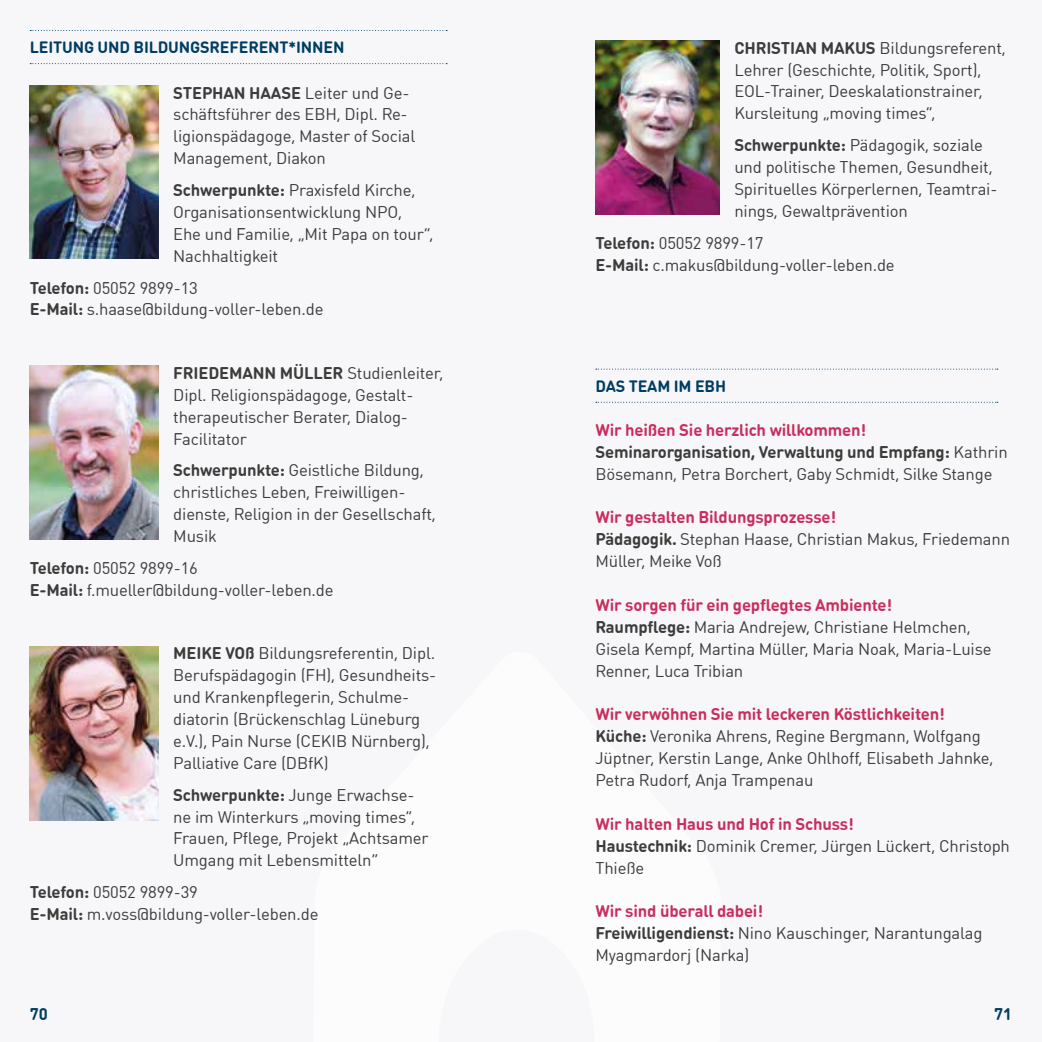
<style>
.page{position:relative;width:1042px;height:1042px;background:#f7f7fa}
.page>*{position:absolute;margin:0;border:0;box-sizing:border-box;transform-origin:0 0}
.t1{font:16.62px/21.9px "DIN Round Offc";letter-spacing:-.01em;color:#3c3c3b}
.t2{font:700 16.62px "DIN Round Offc";color:#003d62}
.t3{font:700 16.1px "DIN Round Offc";letter-spacing:-.01em;color:#003d62}
.s1{font-weight:700}
.s2{font-weight:700;color:#c82e5e}
</style>
<div class="page">
<svg style="left:29px;top:137px;width:130px;height:403px"></svg>
<img style="left:30px;top:85px;width:128px;height:174px">
<img style="left:30px;top:366px;width:128px;height:173px">
<img style="left:30px;top:647px;width:128px;height:173px">
<img style="left:595px;top:41px;width:124px;height:174px">
<svg style="left:29px;top:30px;width:418px;height:35px"></svg>
<svg style="left:596px;top:369px;width:402px;height:1px"></svg>
<svg style="left:596px;top:402px;width:402px;height:1px"></svg>
<p class="t3" style="left:30px;top:37px;width:316px">LEITUNG UND BILDUNGSREFERENT*INNEN</p>
<p class="t1" style="left:173px;top:81px;width:244px"><span class="s1">STEPHAN HAASE</span> Leiter und Ge&shy;schäftsführer des EBH, Dipl. Re&shy;ligionspädagoge, Master of Social<br>Management, Diakon</p>
<p class="t1" style="left:173px;top:179px;width:261px"><span class="s1">Schwerpunkte:</span> Praxisfeld Kirche,<br>Organisationsentwicklung NPO,<br>Ehe und Familie, „Mit Papa on tour“,<br>Nachhaltigkeit</p>
<p class="t1" style="left:30px;top:276px;width:295px"><span class="s1">Telefon:</span> 05052 9899-13<br><span class="s1">E-Mail:</span> s.haase@bildung-voller-leben.de</p>
<p class="t1" style="left:173px;top:362px;width:271px"><span class="s1">FRIEDEMANN MÜLLER</span> Studienleiter,<br>Dipl. Religionspädagoge, Gestalt&shy;therapeutischer Berater, Dialog-<br>Facilitator</p>
<p class="t1" style="left:173px;top:459px;width:264px"><span class="s1">Schwerpunkte:</span> Geistliche Bildung, christliches Leben, Freiwilligen&shy;dienste, Religion in der Gesellschaft,<br>Musik</p>
<p class="t1" style="left:30px;top:557px;width:305px"><span class="s1">Telefon:</span> 05052 9899-16<br><span class="s1">E-Mail:</span> f.mueller@bildung-voller-leben.de</p>
<p class="t1" style="left:173px;top:642px;width:264px"><span class="s1">MEIKE VOß</span> Bildungsreferentin, Dipl.<br>Berufspädagogin (FH), Gesundheits&shy;und Krankenpflegerin, Schulme&shy;diatorin (Brückenschlag Lüneburg e.V.), Pain Nurse (CEKIB Nürnberg), Palliative Care (DBfK)</p>
<p class="t1" style="left:173px;top:783px;width:257px"><span class="s1">Schwerpunkte:</span> Junge Erwachse&shy;ne im Winterkurs „moving times”,<br>Frauen, Pflege, Projekt „Achtsamer<br>Umgang mit Lebensmitteln”</p>
<p class="t1" style="left:30px;top:881px;width:290px"><span class="s1">Telefon:</span> 05052 9899-39<br><span class="s1">E-Mail:</span> m.voss@bildung-voller-leben.de</p>
<p class="t1" style="left:734px;top:36px;width:273px"><span class="s1">CHRISTIAN MAKUS</span> Bildungsreferent, Lehrer (Geschichte, Politik, Sport), EOL-Trainer, Deeskalationstrainer, Kursleitung „moving times“,</p>
<p class="t1" style="left:734px;top:134px;width:265px"><span class="s1">Schwerpunkte:</span> Pädagogik, soziale und politische Themen, Gesundheit, Spirituelles Körperlernen, Teamtrai&shy;nings, Gewaltprävention</p>
<p class="t1" style="left:595px;top:231px;width:301px"><span class="s1">Telefon:</span> 05052 9899-17<br><span class="s1">E-Mail:</span> c.makus@bildung-voller-leben.de</p>
<p class="t3" style="left:595px;top:375px;width:132px">DAS TEAM IM EBH</p>
<p class="t1" style="left:595px;top:419px;width:414px"><span class="s2">Wir heißen Sie herzlich willkommen!<br></span><span class="s1">Seminarorganisation, Verwaltung und Empfang:</span> Kathrin<br>Bösemann, Petra Borchert, Gaby Schmidt, Silke Stange</p>
<p class="t1" style="left:595px;top:506px;width:416px"><span class="s2">Wir gestalten Bildungsprozesse!<br></span><span class="s1">Pädagogik.</span> Stephan Haase, Christian Makus, Friedemann<br>Müller, Meike Voß</p>
<p class="t1" style="left:595px;top:594px;width:398px"><span class="s2">Wir sorgen für ein gepflegtes Ambiente!<br></span><span class="s1">Raumpflege:</span> Maria Andrejew, Christiane Helmchen, Gisela Kempf, Martina Müller, Maria Noak, Maria-Luise Renner, Luca Tribian</p>
<p class="t1" style="left:595px;top:703px;width:399px"><span class="s2">Wir verwöhnen Sie mit leckeren Köstlichkeiten!<br></span><span class="s1">Küche:</span> Veronika Ahrens, Regine Bergmann, Wolfgang Jüptner, Kerstin Lange, Anke Ohlhoff, Elisabeth Jahnke, Petra Rudorf, Anja Trampenau</p>
<p class="t1" style="left:595px;top:812px;width:416px"><span class="s2">Wir halten Haus und Hof in Schuss!<br></span><span class="s1">Haustechnik:</span> Dominik Cremer, Jürgen Lückert, Christoph<br>Thieße</p>
<p class="t1" style="left:595px;top:900px;width:389px"><span class="s2">Wir sind überall dabei!<br></span><span class="s1">Freiwilligendienst:</span> Nino Kauschinger, Narantungalag<br>Myagmardorj (Narka)</p>
<p class="t2" style="left:30px;top:1003px;width:20px">70</p>
<p class="t2" style="left:994px;top:1003px;width:20px">71</p>
</div>
